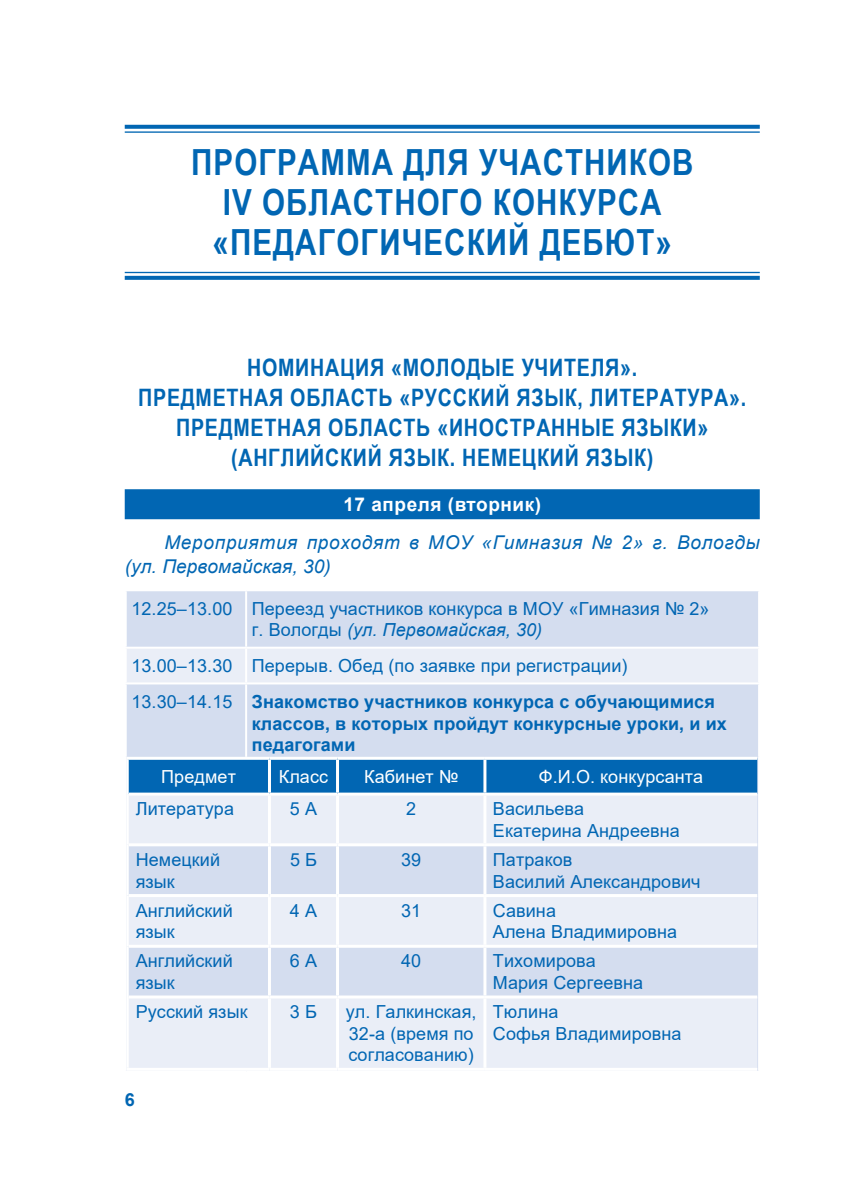
<style>
.page{position:relative;width:842px;height:1191px;background:#fff}
.page>*{position:absolute;margin:0;border:0;box-sizing:border-box;transform-origin:0 0}
.t1{font:700 36px/40px "Arial Narrow";letter-spacing:.03em;color:#0166b3;text-align:center}
.t2{font:700 24px/30px "Arial Narrow";letter-spacing:.03em;color:#0166b3;text-align:center}
.t3{font:italic 19px/24px "Arial";letter-spacing:.04em;color:#0166b3}
.t4{font:700 19px "Arial";letter-spacing:.03em;color:#fff}
.t5{font:18px/21.6px "Arial";letter-spacing:.005em;color:#0166b3}
.t6{font:700 18px/21.6px "Arial";letter-spacing:.005em;color:#0166b3}
.t7{font:18px "Arial";letter-spacing:.005em;color:#fff}
.s1{font-style:italic}
.s2{font-weight:700}
</style>
<div class="page">
<svg style="left:125px;top:125px;width:635px;height:4px;background:#0f6eb7"></svg>
<hr style="left:125px;top:131px;width:635px;height:2px;background:#0166b3">
<hr style="left:125px;top:272px;width:635px;height:1px;background:#0166b3">
<svg style="left:125px;top:276px;width:635px;height:4px;background:#0b6cb6"></svg>
<div style="left:125px;top:489px;width:635px;height:30px;background:#0166b3"></div>
<div style="left:127px;top:591px;width:631px;height:479px;background:#d4ddef"></div>
<div style="left:127px;top:648px;width:631px;height:34px;background:#eaeef7"></div>
<hr style="left:245px;top:591px;width:2px;height:55px;background:#fff">
<hr style="left:125px;top:646px;width:121px;height:2px;background:#fff">
<hr style="left:246px;top:646px;width:514px;height:2px;background:#fff">
<hr style="left:245px;top:648px;width:2px;height:34px;background:#fff">
<hr style="left:125px;top:682px;width:121px;height:2px;background:#fff">
<hr style="left:246px;top:682px;width:514px;height:2px;background:#fff">
<hr style="left:245px;top:684px;width:2px;height:73px;background:#fff">
<div style="left:129px;top:760px;width:628px;height:32px;background:#0166b3"></div>
<svg style="left:129px;top:795px;width:628px;height:272px;background:#e5eaf5"></svg>
<div style="left:129px;top:846px;width:628px;height:48px;background:#d4ddef"></div>
<hr style="left:127px;top:760px;width:2px;height:34px;background:#fff">
<hr style="left:127px;top:794px;width:2px;height:51px;background:#fff">
<hr style="left:127px;top:845px;width:2px;height:50px;background:#fff">
<hr style="left:127px;top:895px;width:2px;height:51px;background:#fff">
<hr style="left:127px;top:946px;width:2px;height:51px;background:#fff">
<hr style="left:127px;top:997px;width:2px;height:70px;background:#fff">
<hr style="left:127px;top:757px;width:142px;height:3px;background:#fff">
<hr style="left:269px;top:757px;width:68px;height:3px;background:#fff">
<hr style="left:268px;top:760px;width:3px;height:32px;background:#fff">
<hr style="left:337px;top:757px;width:148px;height:3px;background:#fff">
<hr style="left:336px;top:760px;width:3px;height:32px;background:#fff">
<hr style="left:485px;top:757px;width:272px;height:3px;background:#fff">
<hr style="left:483px;top:760px;width:3px;height:32px;background:#fff">
<hr style="left:129px;top:792px;width:140px;height:3px;background:#fff">
<hr style="left:269px;top:792px;width:68px;height:3px;background:#fff">
<hr style="left:268px;top:795px;width:3px;height:48px;background:#fff">
<hr style="left:337px;top:792px;width:148px;height:3px;background:#fff">
<hr style="left:336px;top:795px;width:3px;height:48px;background:#fff">
<hr style="left:485px;top:792px;width:272px;height:3px;background:#fff">
<hr style="left:483px;top:795px;width:3px;height:48px;background:#fff">
<hr style="left:129px;top:843px;width:140px;height:3px;background:#fff">
<hr style="left:269px;top:843px;width:68px;height:3px;background:#fff">
<hr style="left:268px;top:846px;width:3px;height:48px;background:#fff">
<hr style="left:337px;top:843px;width:148px;height:3px;background:#fff">
<hr style="left:336px;top:846px;width:3px;height:48px;background:#fff">
<hr style="left:485px;top:843px;width:272px;height:3px;background:#fff">
<hr style="left:483px;top:846px;width:3px;height:48px;background:#fff">
<hr style="left:129px;top:894px;width:140px;height:3px;background:#fff">
<hr style="left:269px;top:894px;width:68px;height:3px;background:#fff">
<hr style="left:268px;top:897px;width:3px;height:47px;background:#fff">
<hr style="left:337px;top:894px;width:148px;height:3px;background:#fff">
<hr style="left:336px;top:897px;width:3px;height:47px;background:#fff">
<hr style="left:485px;top:894px;width:272px;height:3px;background:#fff">
<hr style="left:483px;top:897px;width:3px;height:47px;background:#fff">
<hr style="left:129px;top:944px;width:140px;height:3px;background:#fff">
<hr style="left:269px;top:944px;width:68px;height:3px;background:#fff">
<hr style="left:268px;top:947px;width:3px;height:48px;background:#fff">
<hr style="left:337px;top:944px;width:148px;height:3px;background:#fff">
<hr style="left:336px;top:947px;width:3px;height:48px;background:#fff">
<hr style="left:485px;top:944px;width:272px;height:3px;background:#fff">
<hr style="left:483px;top:947px;width:3px;height:48px;background:#fff">
<hr style="left:129px;top:995px;width:140px;height:3px;background:#fff">
<hr style="left:269px;top:995px;width:68px;height:3px;background:#fff">
<hr style="left:268px;top:998px;width:3px;height:69px;background:#fff">
<hr style="left:337px;top:995px;width:148px;height:3px;background:#fff">
<hr style="left:336px;top:998px;width:3px;height:69px;background:#fff">
<hr style="left:485px;top:995px;width:272px;height:3px;background:#fff">
<hr style="left:483px;top:998px;width:3px;height:69px;background:#fff">
<hr style="left:127px;top:1067px;width:142px;height:3px;background:#fff">
<hr style="left:269px;top:1067px;width:68px;height:3px;background:#fff">
<hr style="left:337px;top:1067px;width:148px;height:3px;background:#fff">
<hr style="left:485px;top:1067px;width:272px;height:3px;background:#fff">
<h1 class="t1" style="left:191px;top:140px;width:504px">Программа для участников<br>Iv областного конкурса «Педагогический дебют»</h1>
<h2 class="t2" style="left:138px;top:351px;width:610px">Номинация «Молодые учителя».<br>Предметная область «Русский язык, литература».<br>Предметная область «Иностранные языки» (Английский язык. Немецкий язык)</h2>
<p class="t4" style="left:343px;top:491px;width:199px">17 апреля (вторник)</p>
<p class="t3" style="left:125px;top:531px;width:636px;text-indent:40px">Мероприятия проходят в МОУ «Гимназия № 2» г. Вологды (ул. Первомайская, 30)</p>
<p class="t5" style="left:252px;top:597px;width:459px;text-indent:-120px">12.25–13.00 Переезд участников конкурса в МОУ «Гимназия № 2» г. Вологды <span class="s1">(ул. Первомайская, 30)</span></p>
<p class="t5" style="left:131px;top:648px;width:585px;line-height:35.8px">13.00–13.30 Перерыв. Обед (по заявке при регистрации)<br>13.30–14.15 <span class="s2">Знакомство участников конкурса с обучающимися</span></p>
<p class="t6" style="left:252px;top:712px;width:477px">классов, в которых пройдут конкурсные уроки, и их педагогами</p>
<p class="t7" style="left:161px;top:764px;width:76px">Предмет</p>
<p class="t7" style="left:279px;top:764px;width:51px">Класс</p>
<p class="t7" style="left:364px;top:764px;width:96px">Кабинет №</p>
<p class="t7" style="left:539px;top:764px;width:166px">Ф.И.О. конкурсанта</p>
<p class="t5" style="left:136px;top:798px;width:100px">Литература</p>
<p class="t5" style="left:290px;top:798px;width:29px">5 А</p>
<p class="t5" style="left:406px;top:798px;width:12px">2</p>
<p class="t5" style="left:493px;top:798px;width:188px">Васильева<br>Екатерина Андреевна</p>
<p class="t5" style="left:136px;top:848px;width:86px">Немецкий язык</p>
<p class="t5" style="left:290px;top:848px;width:29px">5 Б</p>
<p class="t5" style="left:401px;top:848px;width:22px">39</p>
<p class="t5" style="left:493px;top:848px;width:209px">Патраков<br>Василий Александрович</p>
<p class="t5" style="left:136px;top:899px;width:99px">Английский язык</p>
<p class="t5" style="left:290px;top:899px;width:29px">4 А</p>
<p class="t5" style="left:401px;top:899px;width:22px">31</p>
<p class="t5" style="left:493px;top:899px;width:186px">Савина<br>Алена Владимировна</p>
<p class="t5" style="left:136px;top:950px;width:99px">Английский язык</p>
<p class="t5" style="left:290px;top:950px;width:29px">6 А</p>
<p class="t5" style="left:401px;top:950px;width:22px">40</p>
<p class="t5" style="left:493px;top:950px;width:152px">Тихомирова<br>Мария Сергеевна</p>
<p class="t5" style="left:136px;top:1001px;width:113px">Русский язык</p>
<p class="t5" style="left:290px;top:1001px;width:29px">3 Б</p>
<p class="t5" style="left:346px;top:1001px;width:132px">ул. Галкинская,<br>32-а (время по согласованию)</p>
<p class="t5" style="left:493px;top:1001px;width:190px">Тюлина<br>Софья Владимировна</p>
<p class="t6" style="left:125px;top:1089px;width:12px">6</p>
</div>
